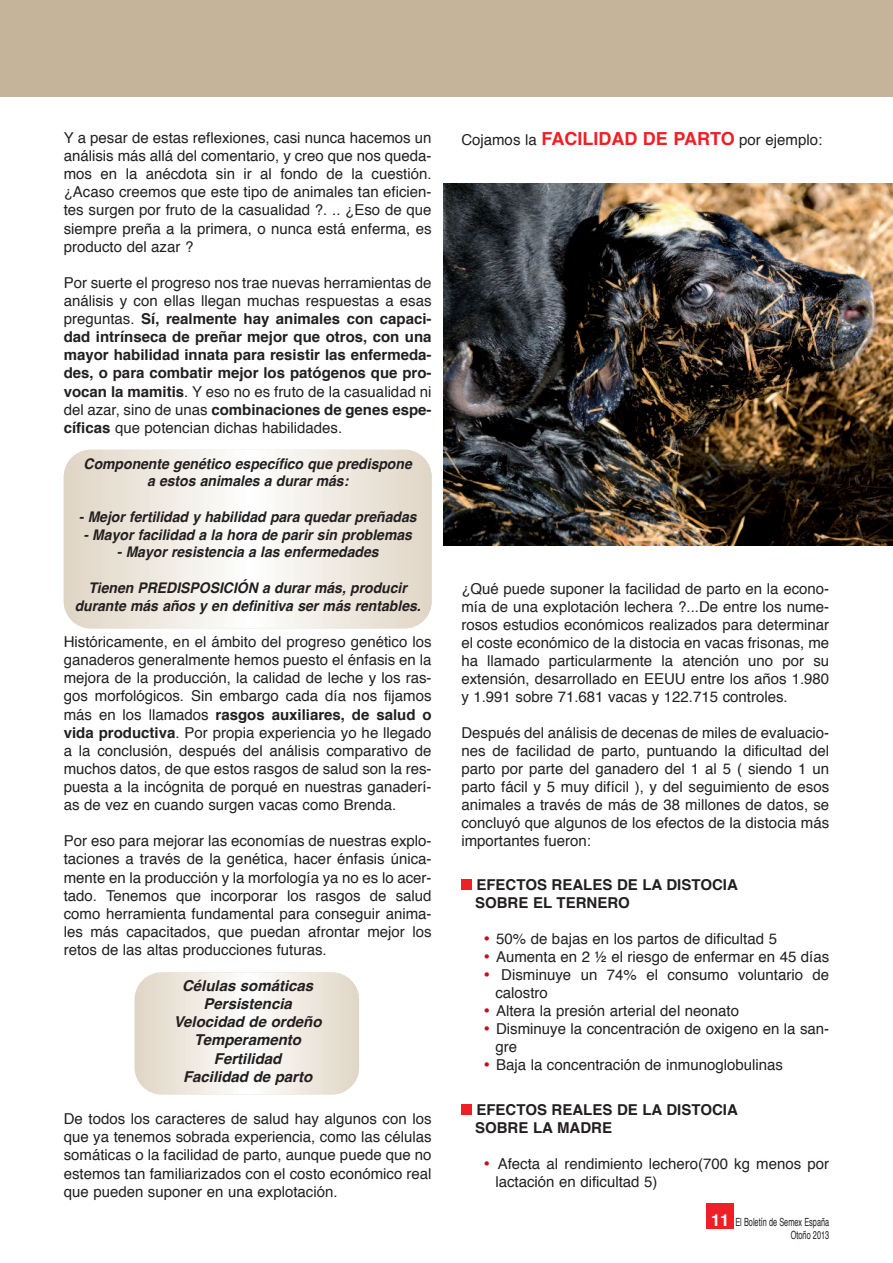
<style>
.page{position:relative;width:893px;height:1263px;background:#fff}
.page>*{position:absolute;margin:0;border:0;box-sizing:border-box;transform-origin:0 0}
.t1{font:15px/18.1px "Helvetica";color:#231f20;text-align:justify}
.t2{font:700 15px/18.1px "Helvetica";color:#231f20}
.t3{font:italic 700 15px/18.1px "Helvetica";color:#231f20;text-align:center}
.t4{font:italic 700 14.7px/17.7px "Helvetica";color:#231f20;text-align:center;scale:.95 1}
.t5{font:11.25px/13.5px "Helvetica";color:#231f20;text-align:right;scale:.65 1}
.s1{font-weight:400}
.s2{font-weight:700}
.s3{font-weight:700;font-size:18px;color:#ee2025}
.s4{font-family:"Futura BT";font-weight:300;color:#c4121a}
.s5{font-weight:700;font-size:16.5px;color:#fff}
</style>
<div class="page">
<svg style="left:135px;top:972px;width:224px;height:122px"></svg>
<svg style="left:64px;top:450px;width:368px;height:178px"></svg>
<div style="left:0;top:0;width:893px;height:97px;background:#c5b499"></div>
<div style="left:707px;top:1203px;width:27px;height:25px;background:#ee2025"></div>
<div style="left:461px;top:880px;width:11px;height:10px;background:#ee2025"></div>
<div style="left:461px;top:1104px;width:11px;height:11px;background:#ee2025"></div>
<img style="left:444px;top:184px;width:449px;height:362px">
<p class="t1" style="left:64px;top:130px;width:369px">Y a pesar de estas reflexiones, casi nunca hacemos un análisis más allá del comentario, y creo que nos queda&shy;mos en la anécdota sin ir al fondo de la cuestión. ¿Acaso creemos que este tipo de animales tan eficien&shy;tes surgen por fruto de la casualidad ?. .. ¿Eso de que siempre preña a la primera, o nunca está enferma, es producto del azar ?</p>
<p class="t2" style="left:64px;top:275px;width:369px;text-align:justify"><span class="s1">Por suerte el progreso nos trae nuevas herramientas de análisis y con ellas llegan muchas respuestas a esas preguntas.</span> Sí, realmente hay animales con capaci&shy;dad intrínseca de preñar mejor que otros, con una mayor habilidad innata para resistir las enfermeda&shy;des, o para combatir mejor los patógenos que pro&shy;vocan la mamitis<span class="s1">. Y eso no es fruto de la casualidad ni del azar, sino de unas</span> combinaciones de genes espe&shy;cíficas <span class="s1">que potencian dichas habilidades.</span></p>
<p class="t4" style="left:84px;top:456px;width:347px">Componente genético específico que predispone a estos animales a durar más:</p>
<p class="t4" style="left:79px;top:509px;width:357px">- Mejor fertilidad y habilidad para quedar preñadas</p>
<p class="t4" style="left:83px;top:527px;width:347px">- Mayor facilidad a la hora de parir sin problemas</p>
<p class="t4" style="left:117px;top:545px;width:277px">- Mayor resistencia a las enfermedades</p>
<p class="t4" style="left:75px;top:580px;width:366px">Tienen PREDISPOSICIÓN a durar más, producir durante más años y en definitiva ser más rentables.</p>
<p class="t1" style="left:64px;top:634px;width:369px">Históricamente, en el ámbito del progreso genético los ganaderos generalmente hemos puesto el énfasis en la mejora de la producción, la calidad de leche y los ras&shy;gos morfológicos. Sin embargo cada día nos fijamos más en los llamados <span class="s2">rasgos auxiliares, de salud o vida productiva</span>. Por propia experiencia yo he llegado a la conclusión, después del análisis comparativo de muchos datos, de que estos rasgos de salud son la res&shy;puesta a la incógnita de porqué en nuestras ganaderí&shy;as de vez en cuando surgen vacas como Brenda.</p>
<p class="t1" style="left:64px;top:833px;width:369px">Por eso para mejorar las economías de nuestras explo&shy;taciones a través de la genética, hacer énfasis única&shy;mente en la producción y la morfología ya no es lo acer&shy;tado. Tenemos que incorporar los rasgos de salud como herramienta fundamental para conseguir anima&shy;les más capacitados, que puedan afrontar mejor los retos de las altas producciones futuras.</p>
<p class="t3" style="left:174px;top:978px;width:149px">Células somáticas<br>Persistencia<br>Velocidad de ordeño<br>Temperamento<br>Fertilidad<br>Facilidad de parto</p>
<p class="t1" style="left:64px;top:1111px;width:369px">De todos los caracteres de salud hay algunos con los que ya tenemos sobrada experiencia, como las células somáticas o la facilidad de parto, aunque puede que no estemos tan familiarizados con el costo económico real que pueden suponer en una explotación.</p>
<p class="t1" style="left:461px;top:132px;width:362px">Cojamos la <span class="s3">FACILIDAD DE PARTO</span> por ejemplo:</p>
<p class="t1" style="left:461px;top:580px;width:369px">¿Qué puede suponer la facilidad de parto en la econo&shy;mía de una explotación lechera ?...De entre los nume&shy;rosos estudios económicos realizados para determinar el coste económico de la distocia en vacas frisonas, me ha llamado particularmente la atención uno por su extensión, desarrollado en EEUU entre los años 1.980 y 1.991 sobre 71.681 vacas y 122.715 controles.</p>
<p class="t1" style="left:461px;top:724px;width:369px">Después del análisis de decenas de miles de evaluacio&shy;nes de facilidad de parto, puntuando la dificultad del parto por parte del ganadero del 1 al 5 ( siendo 1 un parto fácil y 5 muy difícil ), y del seguimiento de esos animales a través de más de 38 millones de datos, se concluyó que algunos de los efectos de la distocia más importantes fueron:</p>
<p class="t2" style="left:475px;top:877px;width:264px">EFECTOS REALES DE LA DISTOCIA<br>SOBRE EL TERNERO</p>
<p class="t1" style="left:482px;top:931px;width:296px"><span class="s4">•</span> 50% de bajas en los partos de dificultad 5</p>
<p class="t1" style="left:482px;top:949px;width:348px"><span class="s4">•</span> Aumenta en 2 ½ el riesgo de enfermar en 45 días</p>
<p class="t1" style="left:495px;top:967px;width:335px;text-indent:-13px"><span class="s4">•</span> Disminuye un 74% el consumo voluntario de calostro</p>
<p class="t1" style="left:482px;top:1003px;width:258px"><span class="s4">•</span> Altera la presión arterial del neonato</p>
<p class="t1" style="left:495px;top:1021px;width:335px;text-indent:-13px"><span class="s4">•</span> Disminuye la concentración de oxigeno en la san&shy;gre</p>
<p class="t1" style="left:482px;top:1057px;width:302px"><span class="s4">•</span> Baja la concentración de inmunoglobulinas</p>
<p class="t2" style="left:475px;top:1101px;width:264px">EFECTOS REALES DE LA DISTOCIA<br>SOBRE LA MADRE</p>
<p class="t1" style="left:495px;top:1156px;width:335px;text-indent:-13px"><span class="s4">•</span> Afecta al rendimiento lechero(700 kg menos por lactación en dificultad 5)</p>
<p class="t5" style="left:711px;top:1216px;width:183px"><span class="s5">11</span> El Boletín de Semex España<br>Otoño 2013</p>
</div>
